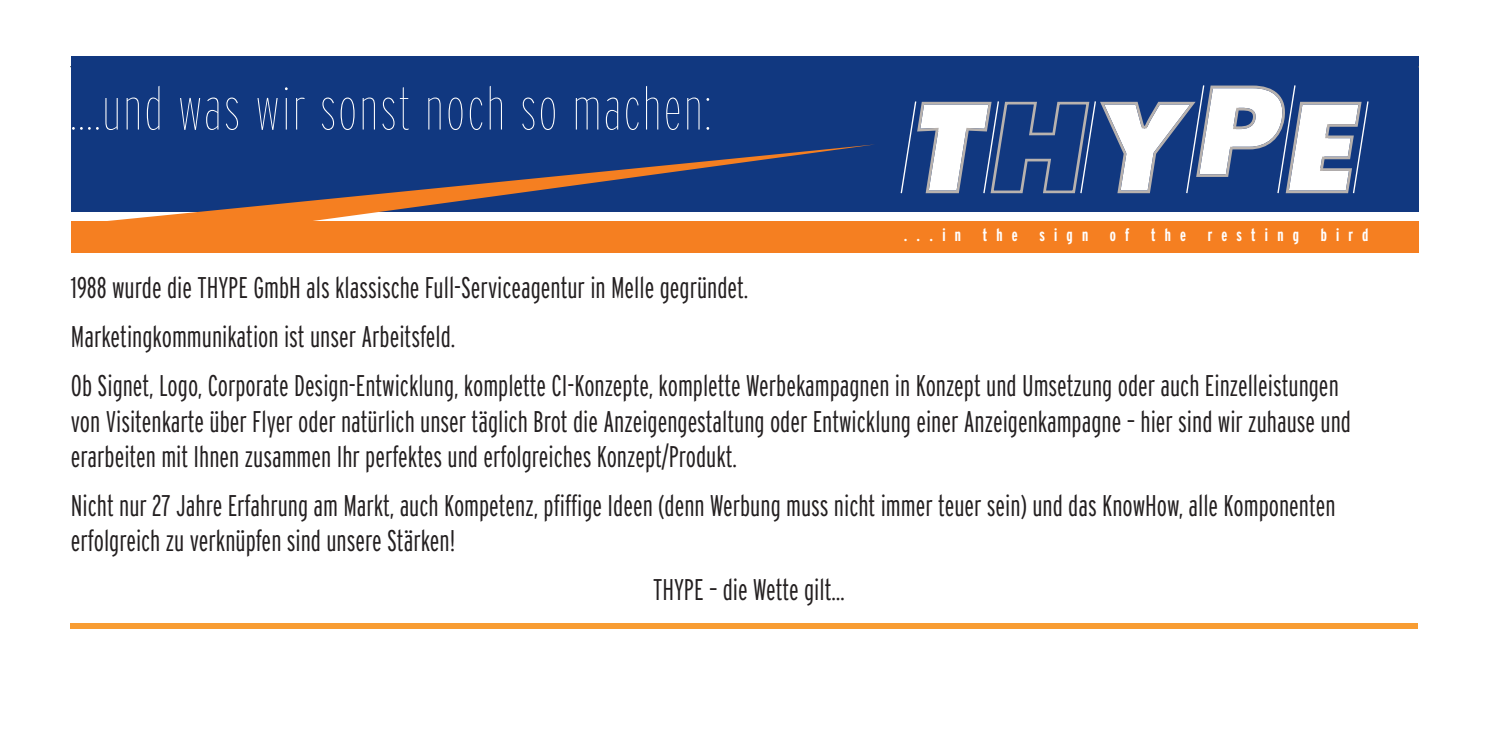
<style>
.page{position:relative;width:1489px;height:745px;background:#fff}
.page>*{position:absolute;margin:0;border:0;box-sizing:border-box;transform-origin:0 0}
.t1{font:100 extra-condensed 60px "Interstate";letter-spacing:.05em;color:#fff}
.t2{font:300 extra-condensed 29.75px/49.2px "Interstate";color:#231f20}
.t3{font:700 extra-condensed 17.5px "Interstate";letter-spacing:.525em;color:#fff}
</style>
<div class="page">
<svg style="left:71px;top:57px;width:1346px;height:196px;background:#575b7b"></svg>
<div style="left:71px;top:622px;width:1346px;height:6px;background:#f89d33"></div>
<h1 class="t1" style="left:71px;top:75px;width:641px">....und was wir sonst noch so machen:</h1>
<p class="t3" style="left:903px;top:225px;width:466px">...in the sign of the resting bird</p>
<p class="t2" style="left:71px;top:262px;width:1269px">1988 wurde die THYPE GmbH als klassische Full-Serviceagentur in Melle gegründet.<br>Marketingkommunikation ist unser Arbeitsfeld.<br>Ob Signet, Logo, Corporate Design-Entwicklung, komplette CI-Konzepte, komplette Werbekampagnen in Konzept und Umsetzung oder auch Einzelleistungen</p>
<p class="t2" style="left:71px;top:403px;width:1281px;line-height:35px">von Visitenkarte über Flyer oder natürlich unser täglich Brot die Anzeigengestaltung oder Entwicklung einer Anzeigenkampagne – hier sind wir zuhause und erarbeiten mit Ihnen zusammen Ihr perfektes und erfolgreiches Konzept/Produkt.</p>
<p class="t2" style="left:71px;top:487px;width:1266px;line-height:35px">Nicht nur 27 Jahre Erfahrung am Markt, auch Kompetenz, pfiffige Ideen (denn Werbung muss nicht immer teuer sein) und das KnowHow, alle Komponenten erfolgreich zu verknüpfen sind unsere Stärken!</p>
<p class="t2" style="left:653px;top:564px;width:193px">THYPE – die Wette gilt…</p>
</div>
